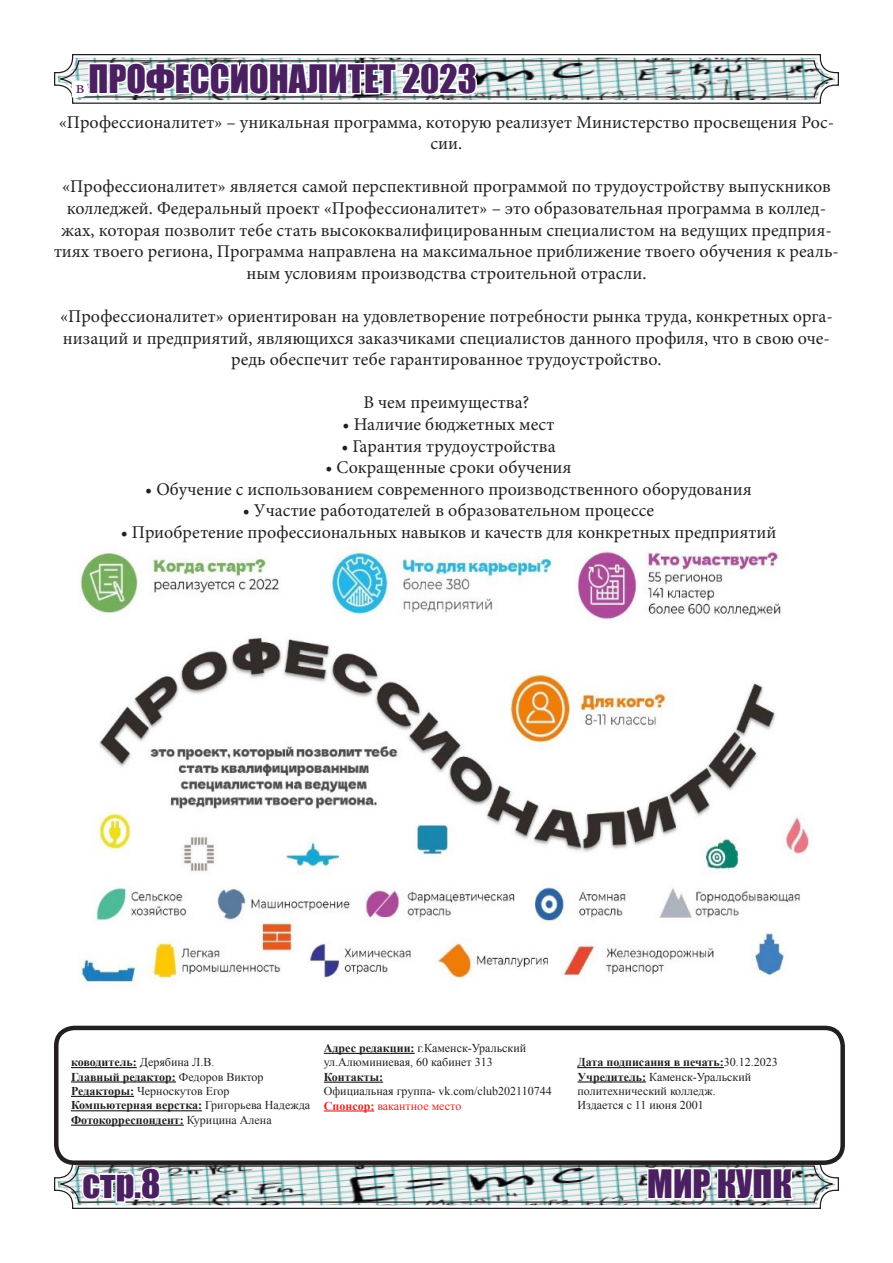
<style>
.page{position:relative;width:893px;height:1263px;background:#fff}
.page>*{position:absolute;margin:0;border:0;box-sizing:border-box;transform-origin:0 0}
.t1{font:36px "Impact";color:#4a2061}
.t2{font:18px/21.6px "Minion Pro";color:#231f20;text-align:center}
.t3{font:12px "Times New Roman";color:#231f20}
.t4{font:700 12px "Times New Roman";color:#231f20}
.t5{font:12px "Times New Roman";color:#ee2123}
.s1{font-family:"Minion Pro";font-size:18px}
.s2{font-weight:700}
.s3{font-weight:400}
</style>
<div class="page">
<svg style="left:54px;top:1156px;width:786px;height:53px"></svg>
<svg style="left:54px;top:54px;width:785px;height:50px"></svg>
<div style="left:56px;top:1028px;width:787px;height:135px;background:#fff;border-radius:18px"></div>
<div style="left:54px;top:1026px;width:791px;height:139px;border:4px solid #231f20;border-radius:18px"></div>
<hr style="left:71px;top:1067px;width:66px;height:1px;background:#231f20">
<hr style="left:71px;top:1081px;width:105px;height:1px;background:#231f20">
<hr style="left:71px;top:1096px;width:63px;height:1px;background:#231f20">
<hr style="left:71px;top:1110px;width:131px;height:1px;background:#231f20">
<hr style="left:71px;top:1124px;width:113px;height:2px;background:#231f20">
<hr style="left:324px;top:1053px;width:91px;height:1px;background:#231f20">
<hr style="left:324px;top:1081px;width:59px;height:2px;background:#231f20">
<hr style="left:324px;top:1110px;width:50px;height:1px;background:#ee2123">
<hr style="left:577px;top:1067px;width:147px;height:1px;background:#231f20">
<hr style="left:577px;top:1081px;width:69px;height:1px;background:#231f20">
<img style="left:79px;top:550px;width:731px;height:433px">
<p class="t1" style="left:76px;top:51px;width:403px"><span class="s1">в</span> ПРОФЕССИОНАЛИТЕТ 2023</p>
<p class="t2" style="left:59px;top:111px;width:777px">«Профессионалитет» – уникальная программа, которую реализует Министерство просвещения Рос&shy;сии.</p>
<p class="t2" style="left:54px;top:176px;width:786px">«Профессионалитет» является самой перспективной программой по трудоустройству выпускников колледжей. Федеральный проект «Профессионалитет» – это образовательная программа в коллед&shy;жах, которая позволит тебе стать высококвалифицированным специалистом на ведущих предприя&shy;тиях твоего региона, Программа направлена на максимальное приближение твоего обучения к реаль&shy;ным условиям производства строительной отрасли.</p>
<p class="t2" style="left:60px;top:305px;width:774px">«Профессионалитет» ориентирован на удовлетворение потребности рынка труда, конкретных орга&shy;низаций и предприятий, являющихся заказчиками специалистов данного профиля, что в свою оче&shy;редь обеспечит тебе гарантированное трудоустройство.</p>
<p class="t2" style="left:364px;top:392px;width:167px">В чем преимущества?</p>
<p class="t2" style="left:343px;top:413px;width:213px">• Наличие бюджетных мест</p>
<p class="t2" style="left:341px;top:435px;width:216px">• Гарантия трудоустройства</p>
<p class="t2" style="left:325px;top:457px;width:248px">• Сокращенные сроки обучения</p>
<p class="t2" style="left:145px;top:478px;width:608px">• Обучение с использованием современного производственного оборудования</p>
<p class="t2" style="left:243px;top:500px;width:413px">• Участие работодателей в образовательном процессе</p>
<p class="t2" style="left:121px;top:521px;width:657px">• Приобретение профессиональных навыков и качеств для конкретных предприятий</p>
<p class="t3" style="left:71px;top:1054px;width:145px"><span class="s2">ководитель:</span> Дерябина Л.В.</p>
<p class="t4" style="left:71px;top:1068px;width:194px">Главный редактор: <span class="s3">Федоров Виктор</span></p>
<p class="t3" style="left:71px;top:1083px;width:160px"><span class="s2">Редакторы:</span> Черноскутов Егор</p>
<p class="t4" style="left:71px;top:1097px;width:241px">Компьютерная верстка: <span class="s3">Григорьева Надежда</span></p>
<p class="t4" style="left:71px;top:1111px;width:202px">Фотокорреспондент: <span class="s3">Курицина Алена</span></p>
<p class="t3" style="left:324px;top:1040px;width:204px"><span class="s2">Адрес редакции:</span> г.Каменск-Уральский</p>
<p class="t3" style="left:324px;top:1054px;width:170px">ул.Алюминиевая, 60 кабинет 313</p>
<p class="t4" style="left:324px;top:1068px;width:61px">Контакты:</p>
<p class="t3" style="left:324px;top:1083px;width:230px">Официальная группа- vk.com/club202110744</p>
<p class="t5" style="left:324px;top:1097px;width:139px"><span class="s2">Спонсор:</span> вакантное место</p>
<p class="t4" style="left:577px;top:1054px;width:202px">Дата подписания в печать:<span class="s3">30.12.2023</span></p>
<p class="t3" style="left:577px;top:1068px;width:175px"><span class="s2">Учредитель:</span> Каменск-Уральский</p>
<p class="t3" style="left:577px;top:1083px;width:140px">политехнический колледж.</p>
<p class="t3" style="left:577px;top:1097px;width:128px">Издается с 11 июня 2001</p>
<p class="t1" style="left:82px;top:1156px;width:79px">стр.8</p>
<p class="t1" style="left:647px;top:1156px;width:146px">МИР КУПК</p>
</div>
